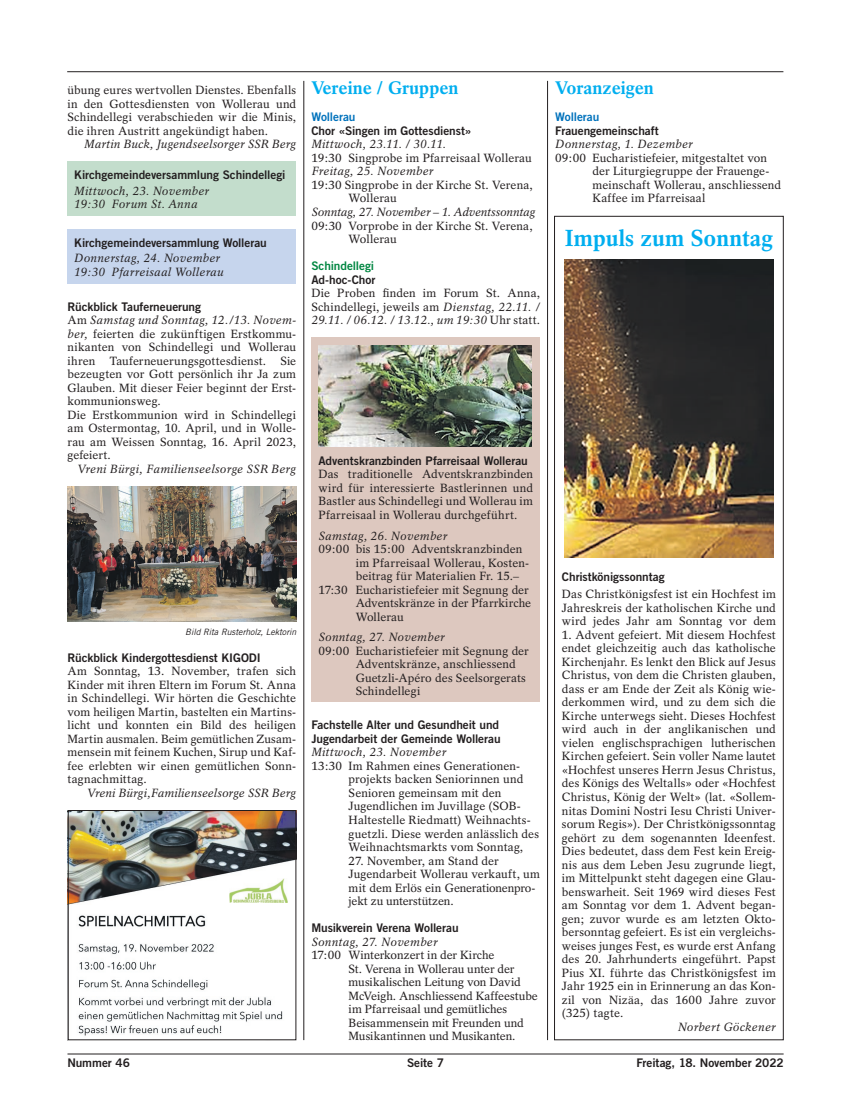
<style>
.page{position:relative;width:851px;height:1117px;background:#fff}
.page>*{position:absolute;margin:0;border:0;box-sizing:border-box;transform-origin:0 0}
.t1{font:700 23.12px "Rotation";color:#00aeef}
.t2{font:700 18.12px "Rotation";color:#00aeef}
.t3{font:11.88px/13.5px "Rotation";letter-spacing:.005em;color:#231f20}
.t4{font:11.88px/13.5px "Trade Gothic Bold Two";letter-spacing:-.005em;color:#231f20}
.t5{font:italic 11.88px/13.5px "Rotation";letter-spacing:.01em;color:#231f20}
.t6{font:italic 11.88px "Rotation";letter-spacing:-.01em;color:#231f20}
.t7{font:11.88px "Trade Gothic Bold Two";letter-spacing:-.005em;color:#0072bc}
.t8{font:11.88px "Trade Gothic Bold Two";letter-spacing:-.01em;color:#008641}
.t9{font:italic 8.75px "Trade Gothic";letter-spacing:-.015em;color:#231f20}
.s1{font-style:italic}
</style>
<div class="page">
<hr style="left:67px;top:1053px;width:716px;height:1px;background:#231f20">
<hr style="left:303px;top:81px;width:1px;height:958px;background:#231f20">
<hr style="left:547px;top:81px;width:1px;height:958px;background:#231f20">
<hr style="left:67px;top:71px;width:716px;height:1px;background:#231f20">
<div style="left:67px;top:162px;width:229px;height:54px;background:#c3ddcc"></div>
<div style="left:67px;top:229px;width:229px;height:54px;background:#c6d5ed"></div>
<div style="left:554px;top:216px;width:229px;height:823px;border:1px solid #231f20"></div>
<img style="left:564px;top:260px;width:209px;height:297px">
<img style="left:67px;top:486px;width:229px;height:135px">
<div style="left:311px;top:337px;width:229px;height:365px;background:#ddc8bf"></div>
<img style="left:318px;top:345px;width:213px;height:101px">
<img style="left:70px;top:812px;width:224px;height:224px">
<div style="left:68px;top:810px;width:228px;height:229px;border:1px solid #231f20"></div>
<img style="left:229px;top:878px;width:58px;height:24px">
<p class="t3" style="left:67px;top:84px;width:230px;text-align:justify">übung eures wertvollen Dienstes. Ebenfalls in den Gottesdiensten von Wollerau und Schindellegi verabschieden wir die Minis, die ihren Austritt angekündigt haben.</p>
<p class="t5" style="left:84px;top:138px;width:213px">Martin Buck, Jugendseelsorger SSR Berg</p>
<p class="t4" style="left:74px;top:168px;width:213px">Kirchgemeindeversammlung Schindellegi</p>
<p class="t5" style="left:74px;top:184px;width:136px">Mittwoch, 23. November<br>19:30 Forum St. Anna</p>
<p class="t4" style="left:74px;top:236px;width:194px">Kirchgemeindeversammlung Wollerau</p>
<p class="t5" style="left:74px;top:251px;width:151px">Donnerstag, 24. November<br>19:30 Pfarreisaal Wollerau</p>
<p class="t4" style="left:67px;top:299px;width:135px">Rückblick Tauferneuerung</p>
<p class="t3" style="left:67px;top:313px;width:230px">Am <span class="s1">Samstag und Sonntag, 12./13. Novem&shy;ber,</span> feierten die zukünftigen Erstkommu&shy;nikanten von Schindellegi und Wollerau ihren Tauferneuerungsgottesdienst. Sie bezeugten vor Gott persönlich ihr Ja zum Glauben. Mit dieser Feier beginnt der Erst&shy;kommunionsweg.<br>Die Erstkommunion wird in Schindellegi am Ostermontag, 10. April, und in Wolle&shy;rau am Weissen Sonntag, 16. April 2023, gefeiert.</p>
<p class="t5" style="left:77px;top:462px;width:220px">Vreni Bürgi, Familienseelsorge SSR Berg</p>
<p class="t9" style="left:185px;top:626px;width:112px">Bild Rita Rusterholz, Lektorin</p>
<p class="t4" style="left:67px;top:650px;width:195px">Rückblick Kindergottesdienst KIGODI</p>
<p class="t3" style="left:67px;top:664px;width:230px;text-align:justify">Am Sonntag, 13. November, trafen sich Kinder mit ihren Eltern im Forum St. Anna in Schindellegi. Wir hörten die Geschichte vom heiligen Martin, bastelten ein Martins&shy;licht und konnten ein Bild des heiligen Martin ausmalen. Beim gemütlichen Zusam&shy;mensein mit feinem Kuchen, Sirup und Kaf&shy;fee erlebten wir einen gemütlichen Sonn&shy;tagnachmittag.</p>
<p class="t5" style="left:87px;top:786px;width:210px">Vreni Bürgi,Familienseelsorge SSR Berg</p>
<h2 class="t2" style="left:311px;top:77px;width:149px">Vereine / Gruppen</h2>
<p class="t7" style="left:311px;top:110px;width:46px">Wollerau</p>
<p class="t4" style="left:311px;top:124px;width:162px">Chor «Singen im Gottesdienst»</p>
<p class="t5" style="left:311px;top:138px;width:136px">Mittwoch, 23.11. / 30.11.</p>
<p class="t3" style="left:311px;top:151px;width:222px">19:30 Singprobe im Pfarreisaal Wollerau</p>
<p class="t5" style="left:311px;top:165px;width:124px">Freitag, 25. November</p>
<p class="t3" style="left:348px;top:178px;width:186px;text-indent:-37px">19:30 Singprobe in der Kirche St. Verena,<br>Wollerau</p>
<p class="t6" style="left:311px;top:205px;width:225px">Sonntag, 27. November – 1. Adventssonntag</p>
<p class="t3" style="left:348px;top:219px;width:185px;text-indent:-37px">09:30 Vorprobe in der Kirche St. Verena,<br>Wollerau</p>
<p class="t8" style="left:311px;top:258px;width:64px">Schindellegi</p>
<p class="t4" style="left:311px;top:272px;width:66px">Ad-hoc-Chor</p>
<p class="t3" style="left:311px;top:286px;width:230px;text-align:justify">Die Proben finden im Forum St. Anna, Schindellegi, jeweils am <span class="s1">Dienstag, 22.11. / 29.11. / 06.12. / 13.12., um 19:30</span> Uhr statt.</p>
<p class="t4" style="left:318px;top:453px;width:211px">Adventskranzbinden Pfarreisaal Wollerau</p>
<p class="t3" style="left:318px;top:467px;width:216px;text-align:justify">Das traditionelle Adventskranzbinden wird für interessierte Bastlerinnen und Bastler aus Schindellegi und Wollerau im Pfarreisaal in Wollerau durchgeführt.</p>
<p class="t5" style="left:318px;top:528px;width:130px">Samstag, 26. November</p>
<p class="t3" style="left:318px;top:542px;width:205px">09:00 bis 15:00 Adventskranzbinden</p>
<p class="t3" style="left:355px;top:555px;width:175px">im Pfarreisaal Wollerau, Kosten-</p>
<p class="t3" style="left:355px;top:569px;width:165px">beitrag für Materialien Fr. 15.–</p>
<p class="t3" style="left:318px;top:582px;width:212px">17:30 Eucharistiefeier mit Segnung der</p>
<p class="t3" style="left:355px;top:596px;width:177px">Adventskränze in der Pfarrkirche</p>
<p class="t3" style="left:355px;top:609px;width:50px">Wollerau</p>
<p class="t5" style="left:318px;top:630px;width:128px">Sonntag, 27. November</p>
<p class="t3" style="left:355px;top:643px;width:175px;text-indent:-37px">09:00 Eucharistiefeier mit Segnung der<br>Adventskränze, anschliessend<br>Guetzli-Apéro des Seelsorgerats<br>Schindellegi</p>
<p class="t4" style="left:311px;top:718px;width:191px">Fachstelle Alter und Gesundheit und<br>Jugendarbeit der Gemeinde Wollerau</p>
<p class="t5" style="left:311px;top:745px;width:136px">Mittwoch, 23. November</p>
<p class="t3" style="left:348px;top:759px;width:192px;text-indent:-37px">13:30 Im Rahmen eines Generationen&shy;projekts backen Seniorinnen und Senioren gemeinsam mit den Jugendlichen im Juvillage (SOB-Haltestelle Riedmatt) Weihnachts&shy;guetzli. Diese werden anlässlich des Weihnachtsmarkts vom Sonntag,</p>
<p class="t3" style="left:348px;top:853px;width:193px">27. November, am Stand der<br>Jugendarbeit Wollerau verkauft, um mit dem Erlös ein Generationenpro&shy;jekt zu unterstützen.</p>
<p class="t4" style="left:311px;top:920px;width:149px">Musikverein Verena Wollerau</p>
<p class="t5" style="left:311px;top:934px;width:128px">Sonntag, 27. November</p>
<p class="t3" style="left:348px;top:948px;width:191px;text-indent:-37px">17:00 Winterkonzert in der Kirche<br>St. Verena in Wollerau unter der musikalischen Leitung von David McVeigh. Anschliessend Kaffeestube im Pfarreisaal und gemütliches Beisammensein mit Freunden und Musikantinnen und Musikanten.</p>
<h2 class="t2" style="left:555px;top:77px;width:100px">Voranzeigen</h2>
<p class="t7" style="left:555px;top:110px;width:46px">Wollerau</p>
<p class="t4" style="left:555px;top:124px;width:105px">Frauengemeinschaft</p>
<p class="t5" style="left:555px;top:138px;width:139px">Donnerstag, 1. Dezember</p>
<p class="t3" style="left:592px;top:151px;width:190px;text-indent:-37px">09:00 Eucharistiefeier, mitgestaltet von der Liturgiegruppe der Frauenge&shy;meinschaft Wollerau, anschliessend Kaffee im Pfarreisaal</p>
<h1 class="t1" style="left:564px;top:225px;width:210px">Impuls zum Sonntag</h1>
<p class="t4" style="left:562px;top:570px;width:104px">Christkönigssonntag</p>
<p class="t3" style="left:562px;top:587px;width:215px;text-align:justify">Das Christkönigsfest ist ein Hochfest im Jahreskreis der katholischen Kirche und wird jedes Jahr am Sonntag vor dem</p>
<p class="t3" style="left:562px;top:628px;width:215px;text-align:justify">1. Advent gefeiert. Mit diesem Hochfest endet gleichzeitig auch das katholische Kirchenjahr. Es lenkt den Blick auf Jesus Christus, von dem die Christen glauben, dass er am Ende der Zeit als König wie&shy;derkommen wird, und zu dem sich die Kirche unterwegs sieht. Dieses Hochfest wird auch in der anglikanischen und vielen englischsprachigen lutherischen Kirchen gefeiert. Sein voller Name lautet «Hochfest unseres Herrn Jesus Christus, des Königs des Weltalls» oder «Hochfest Christus, König der Welt» (lat. «Sollem&shy;nitas Domini Nostri Iesu Christi Univer&shy;sorum Regis»). Der Christkönigssonntag gehört zu dem sogenannten Ideenfest.<br>Dies bedeutet, dass dem Fest kein Ereig&shy;nis aus dem Leben Jesu zugrunde liegt, im Mittelpunkt steht dagegen eine Glau&shy;benswarheit. Seit 1969 wird dieses Fest am Sonntag vor dem 1. Advent began&shy;gen; zuvor wurde es am letzten Okto&shy;bersonntag gefeiert. Es ist ein vergleichs&shy;weises junges Fest, es wurde erst Anfang des 20. Jahrhunderts eingeführt. Papst Pius XI. führte das Christkönigsfest im Jahr 1925 ein in Erinnerung an das Kon&shy;zil von Nizäa, das 1600 Jahre zuvor (325) tagte.</p>
<p class="t5" style="left:677px;top:1019px;width:100px">Norbert Göckener</p>
<p class="t4" style="left:67px;top:1055px;width:64px">Nummer 46</p>
<p class="t4" style="left:407px;top:1055px;width:38px">Seite 7</p>
<p class="t4" style="left:636px;top:1055px;width:149px">Freitag, 18. November 2022</p>
</div>
